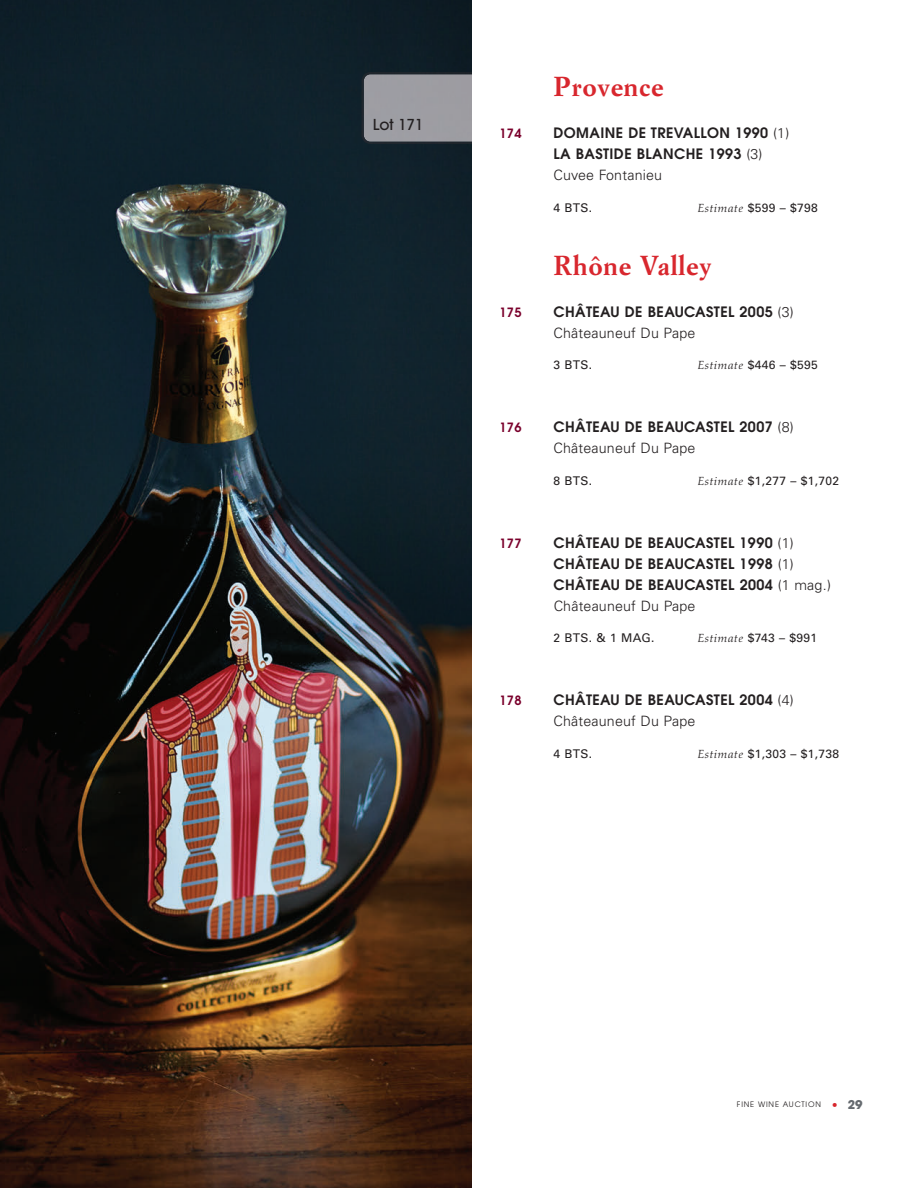
<style>
.page{position:relative;width:918px;height:1188px;background:#fff}
.page>*{position:absolute;margin:0;border:0;box-sizing:border-box;transform-origin:0 0}
.t1{font:700 27px "Simoncini Garamond";letter-spacing:.025em;color:#d8272e}
.t2{font:500 15px "Avant Garde";color:#231f20}
.t3{font:600 14.25px/21px "Avant Garde";letter-spacing:.03em;color:#231f20}
.t4{font:300 14.25px "Univers";letter-spacing:.01em;color:#231f20}
.t5{font:600 12.75px "Avant Garde";letter-spacing:.03em;color:#7a012c}
.t6{font:12px "Univers";letter-spacing:.03em;color:#231f20}
.t7{font:7.5px "Avant Garde";letter-spacing:.11em;color:#231f20}
.s1{font-family:"Univers";font-weight:300}
.s2{font-family:"Aldus";font-style:italic}
.s3{font-family:"Aldus";font-style:italic;font-size:12px;color:#d8272e}
.s4{font-weight:700;font-size:12px;color:#666b70}
</style>
<div class="page">
<img style="left:0;top:0;width:472px;height:1188px">
<img style="left:362px;top:72px;width:110px;height:72px">
<p class="t2" style="left:373px;top:119px;width:52px">Lot 171</p>
<h1 class="t1" style="left:554px;top:75px;width:112px">Provence</h1>
<p class="t5" style="left:500px;top:129px;width:24px">174</p>
<p class="t3" style="left:554px;top:124px;width:237px">DOMAINE DE TREVALLON 1990 <span class="s1">(1)<br></span>LA BASTIDE BLANCHE 1993 <span class="s1">(3)</span></p>
<p class="t4" style="left:554px;top:170px;width:110px">Cuvee Fontanieu</p>
<p class="t6" style="left:554px;top:203px;width:40px">4 BTS.</p>
<p class="t6" style="left:698px;top:203px;width:122px"><span class="s2">Estimate</span> $599 – $798</p>
<h1 class="t1" style="left:554px;top:254px;width:159px">Rhône Valley</h1>
<p class="t5" style="left:500px;top:307px;width:24px">175</p>
<p class="t3" style="left:554px;top:302px;width:242px">CHÂTEAU DE BEAUCASTEL 2005 <span class="s1">(3)</span></p>
<p class="t4" style="left:554px;top:327px;width:143px">Châteauneuf Du Pape</p>
<p class="t6" style="left:554px;top:360px;width:40px">3 BTS.</p>
<p class="t6" style="left:698px;top:360px;width:122px"><span class="s2">Estimate</span> $446 – $595</p>
<p class="t5" style="left:500px;top:423px;width:24px">176</p>
<p class="t3" style="left:554px;top:418px;width:242px">CHÂTEAU DE BEAUCASTEL 2007 <span class="s1">(8)</span></p>
<p class="t4" style="left:554px;top:443px;width:143px">Châteauneuf Du Pape</p>
<p class="t6" style="left:554px;top:476px;width:40px">8 BTS.</p>
<p class="t6" style="left:698px;top:476px;width:143px"><span class="s2">Estimate</span> $1,277 – $1,702</p>
<p class="t5" style="left:500px;top:538px;width:24px">177</p>
<p class="t3" style="left:554px;top:533px;width:279px">CHÂTEAU DE BEAUCASTEL 1990 <span class="s1">(1)<br></span>CHÂTEAU DE BEAUCASTEL 1998 <span class="s1">(1)<br></span>CHÂTEAU DE BEAUCASTEL 2004 <span class="s1">(1 mag.)</span></p>
<p class="t4" style="left:554px;top:600px;width:143px">Châteauneuf Du Pape</p>
<p class="t6" style="left:554px;top:633px;width:103px">2 BTS. &amp; 1 MAG.</p>
<p class="t6" style="left:698px;top:633px;width:121px"><span class="s2">Estimate</span> $743 – $991</p>
<p class="t5" style="left:500px;top:696px;width:24px">178</p>
<p class="t3" style="left:554px;top:691px;width:242px">CHÂTEAU DE BEAUCASTEL 2004 <span class="s1">(4)</span></p>
<p class="t4" style="left:554px;top:716px;width:143px">Châteauneuf Du Pape</p>
<p class="t6" style="left:554px;top:749px;width:40px">4 BTS.</p>
<p class="t6" style="left:698px;top:749px;width:143px"><span class="s2">Estimate</span> $1,303 – $1,738</p>
<p class="t7" style="left:737px;top:1102px;width:127px">FINE WINE AUCTION <span class="s3">•</span> <span class="s4">29</span></p>
</div>
